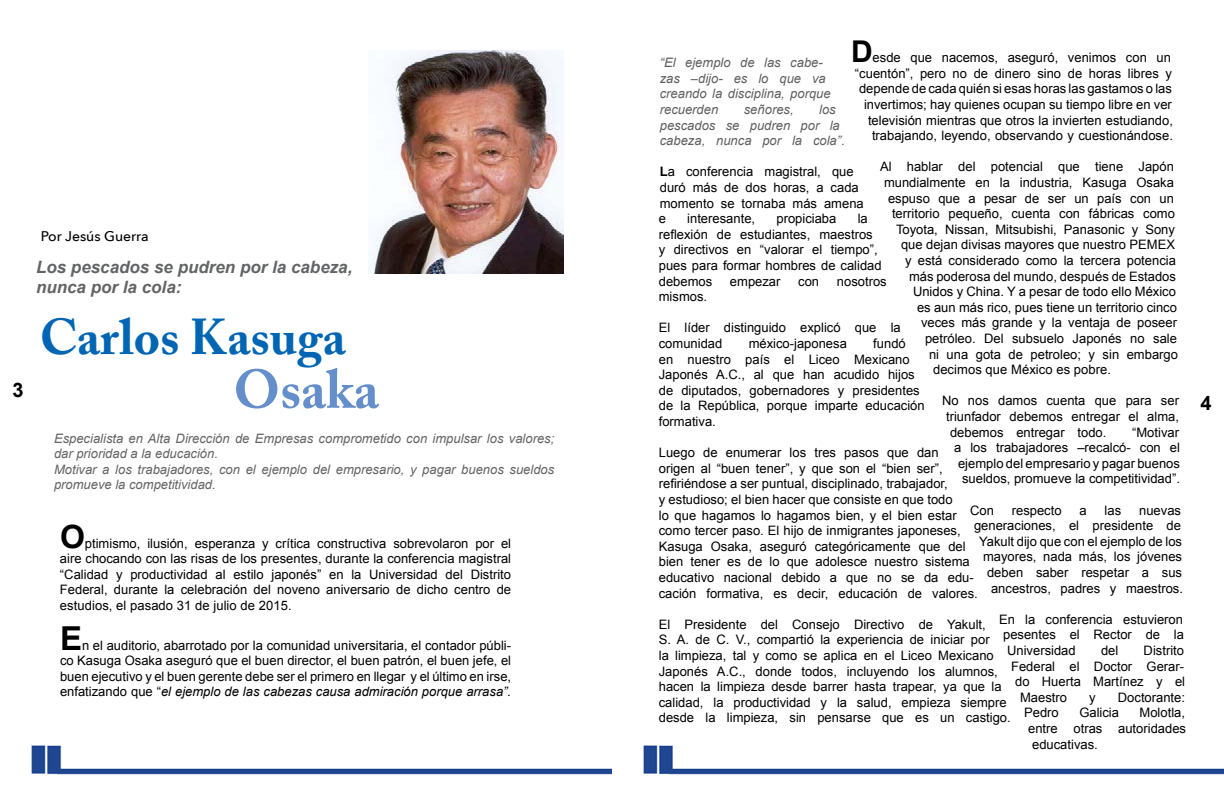
<style>
.page{position:relative;width:1224px;height:792px;background:#fff}
.page>*{position:absolute;margin:0;border:0;box-sizing:border-box;transform-origin:0 0}
.t1{font:700 54px "Adobe Caslon Pro";color:#658fca}
.t2{font:700 50px "Adobe Caslon Pro";color:#0066b3}
.t3{font:700 33px "Arial";color:#000}
.t4{font:700 32px "Arial";color:#000}
.t5{font:700 30px "Arial";color:#000}
.t6{font:700 20px "Arial";color:#000}
.t7{font:italic 700 17px/20.4px "Arial";color:#636466}
.t8{font:500 14px "Avenir Next";color:#000}
.t9{font:13px/15.6px "Arial";color:#000}
.t10{font:italic 13px/15.6px "Arial";color:#636466}
.t11{font:italic 13px/15.6px "Arial";color:#5f6062}
.s1{font-style:italic}
.s2{font-style:normal}
.s3{font-weight:700}
</style>
<div class="page">
<img style="left:31px;top:745px;width:1193px;height:30px">
<img style="left:368px;top:50px;width:196px;height:224px">
<h3 class="t6" style="left:12px;top:376px;width:13px">3</h3>
<p class="t8" style="left:41px;top:227px;width:109px">Por Jesús Guerra</p>
<h3 class="t7" style="left:36px;top:257px;width:318px">Los pescados se pudren por la cabeza, nunca por la cola:</h3>
<h2 class="t2" style="left:40px;top:307px;width:307px">Carlos Kasuga</h2>
<h1 class="t1" style="left:233px;top:357px;width:147px">Osaka</h1>
<p class="t10" style="left:54px;top:430px;width:502px">Especialista en Alta Dirección de Empresas comprometido con impulsar los valores; dar prioridad a la educación.<br>Motivar a los trabajadores, con el ejemplo del empresario, y pagar buenos sueldos promueve la competitividad.</p>
<h3 class="t4" style="left:60px;top:515px;width:26px">O</h3>
<p class="t9" style="left:60px;top:535px;width:453px;text-align:justify;text-indent:25px">ptimismo, ilusión, esperanza y crítica constructiva sobrevolaron por el aire chocando con las risas de los presentes, durante la conferencia magistral “Calidad y productividad al estilo japonés” en la Universidad del Distrito Federal, durante la celebración del noveno aniversario de dicho centro de estudios, el pasado 31 de julio de 2015.</p>
<h3 class="t3" style="left:60px;top:616px;width:24px">E</h3>
<p class="t9" style="left:60px;top:637px;width:453px;text-align:justify;text-indent:22px">n el auditorio, abarrotado por la comunidad universitaria, el contador públi&shy;co Kasuga Osaka aseguró que el buen director, el buen patrón, el buen jefe, el buen ejecutivo y el buen gerente debe ser el primero en llegar y el último en irse, enfatizando que “<span class="s1">el ejemplo de las cabezas causa admiración porque arrasa”.</span></p>
<h3 class="t5" style="left:851px;top:32px;width:23px">D</h3>
<p class="t9" style="left:855px;top:50px;width:320px;text-align:right">esde que nacemos, aseguró, venimos con un “cuentón”, pero no de dinero sino de horas libres y depende de cada quién si esas horas las gastamos o las invertimos; hay quienes ocupan su tiempo libre en ver televisión mientras que otros la invierten estudiando, trabajando, leyendo, observando y cuestionándose.</p>
<p class="t9" style="left:880px;top:159px;width:295px">Al hablar del potencial que tiene Japón</p>
<p class="t9" style="left:884px;top:175px;width:292px">mundialmente en la industria, Kasuga Osaka</p>
<p class="t9" style="left:888px;top:190px;width:287px">espuso que a pesar de ser un país con un</p>
<p class="t9" style="left:892px;top:206px;width:284px">territorio pequeño, cuenta con fábricas como</p>
<p class="t9" style="left:896px;top:222px;width:280px">Toyota, Nissan, Mitsubishi, Panasonic y Sony</p>
<p class="t9" style="left:901px;top:237px;width:275px">que dejan divisas mayores que nuestro PEMEX</p>
<p class="t9" style="left:905px;top:253px;width:272px">y está considerado como la tercera potencia</p>
<p class="t9" style="left:909px;top:268px;width:268px">más poderosa del mundo, después de Estados</p>
<p class="t9" style="left:913px;top:284px;width:264px">Unidos y China. Y a pesar de todo ello México</p>
<p class="t9" style="left:917px;top:300px;width:261px">es aun más rico, pues tiene un territorio cinco</p>
<p class="t9" style="left:921px;top:315px;width:258px">veces más grande y la ventaja de poseer</p>
<p class="t9" style="left:925px;top:331px;width:253px">petróleo. Del subsuelo Japonés no sale</p>
<p class="t9" style="left:929px;top:346px;width:250px">ni una gota de petroleo; y sin embargo</p>
<p class="t9" style="left:933px;top:362px;width:180px">decimos que México es pobre.</p>
<p class="t9" style="left:942px;top:393px;width:238px">No nos damos cuenta que para ser</p>
<p class="t9" style="left:946px;top:409px;width:234px">triunfador debemos entregar el alma,</p>
<p class="t9" style="left:950px;top:424px;width:158px">debemos entregar todo.</p>
<p class="t11" style="left:660px;top:55px;width:172px">“El ejemplo de las cabe&shy;zas –dijo- es lo que va creando la disciplina, porque recuerden</p>
<p class="t11" style="left:660px;top:102px;width:186px;text-indent:159px">los pescados se pudren por la cabeza, nunca por la cola”<span class="s2">.</span></p>
<p class="t9" style="left:659px;top:164px;width:206px"><span class="s3">L</span>a conferencia magistral, que duró más de dos horas, a cada momento se tornaba más amena e</p>
<p class="t11" style="left:744px;top:102px;width:51px">señores,</p>
<p class="t9" style="left:659px;top:211px;width:224px;text-indent:199px">la reflexión de estudiantes, maestros y directivos en “valorar el tiempo”, pues para formar hombres de calidad debemos</p>
<p class="t9" style="left:687px;top:211px;width:69px">interesante,</p>
<p class="t9" style="left:776px;top:211px;width:61px">propiciaba</p>
<p class="t9" style="left:730px;top:273px;width:52px">empezar</p>
<p class="t9" style="left:798px;top:273px;width:22px">con</p>
<p class="t9" style="left:837px;top:273px;width:51px">nosotros</p>
<p class="t9" style="left:659px;top:289px;width:50px">mismos.</p>
<p class="t9" style="left:659px;top:320px;width:243px">El líder distinguido explicó que la comunidad</p>
<p class="t9" style="left:659px;top:336px;width:267px;text-indent:214px">fundó<br>en nuestro país el Liceo Mexicano<br>Japonés A.C., al que han acudido hijos de diputados, gobernadores y presidentes de la República, porque imparte educación formativa.</p>
<p class="t9" style="left:659px;top:445px;width:320px">Luego de enumerar los tres pasos que dan origen al “buen tener”, y que son el “bien ser”, refiriéndose a ser puntual, disciplinado, trabajador,<br>y estudioso; el bien hacer que consiste en que todo<br>lo que hagamos lo hagamos bien, y el bien estar como tercer paso. El hijo de inmigrantes japoneses, Kasuga Osaka, aseguró categóricamente que del bien tener es de lo que adolesce nuestro sistema educativo nacional debido a que no se da edu&shy;cación formativa, es decir, educación de valores.</p>
<p class="t9" style="left:659px;top:617px;width:353px">El Presidente del Consejo Directivo de Yakult,<br>S. A. de C. V., compartió la experiencia de iniciar por<br>la limpieza, tal y como se aplica en el Liceo Mexicano Japonés A.C., donde todos, incluyendo los alumnos, hacen la limpieza desde barrer hasta trapear, ya que la calidad, la productividad y la salud, empieza siempre desde la limpieza, sin pensarse que es un castigo.</p>
<p class="t9" style="left:749px;top:336px;width:100px">méxico-japonesa</p>
<p class="t9" style="left:954px;top:424px;width:228px;text-align:right">“Motivar<br>a los trabajadores –recalcó- con el ejemplo del empresario y pagar buenos sueldos, promueve la competitividad”.</p>
<p class="t9" style="left:970px;top:502px;width:25px">Con</p>
<p class="t9" style="left:1012px;top:502px;width:51px">respecto</p>
<p class="t9" style="left:1080px;top:502px;width:9px">a</p>
<p class="t9" style="left:1105px;top:502px;width:18px">las</p>
<p class="t9" style="left:974px;top:502px;width:211px;text-align:right">nuevas<br>generaciones, el presidente de<br>Yakult dijo que con el ejemplo de los mayores, nada más, los jóvenes deben saber respetar a sus ancestros, padres y maestros.</p>
<p class="t9" style="left:999px;top:612px;width:185px">En la conferencia estuvieron</p>
<p class="t9" style="left:1003px;top:627px;width:182px">pesentes el Rector de la</p>
<p class="t9" style="left:1007px;top:643px;width:70px">Universidad</p>
<p class="t9" style="left:1101px;top:643px;width:19px">del</p>
<p class="t9" style="left:1144px;top:643px;width:42px">Distrito</p>
<p class="t9" style="left:1011px;top:658px;width:175px">Federal el Doctor Gerar-</p>
<p class="t9" style="left:1015px;top:674px;width:172px">do Huerta Martínez y el</p>
<p class="t9" style="left:1020px;top:690px;width:48px">Maestro</p>
<p class="t9" style="left:1089px;top:690px;width:8px">y</p>
<p class="t9" style="left:1118px;top:690px;width:69px">Doctorante:</p>
<p class="t9" style="left:1024px;top:705px;width:36px">Pedro</p>
<p class="t9" style="left:1079px;top:705px;width:41px">Galicia</p>
<p class="t9" style="left:1140px;top:705px;width:47px">Molotla,</p>
<p class="t9" style="left:1028px;top:721px;width:159px">entre otras autoridades</p>
<p class="t9" style="left:1032px;top:736px;width:67px">educativas.</p>
<h3 class="t6" style="left:1200px;top:389px;width:13px">4</h3>
</div>
